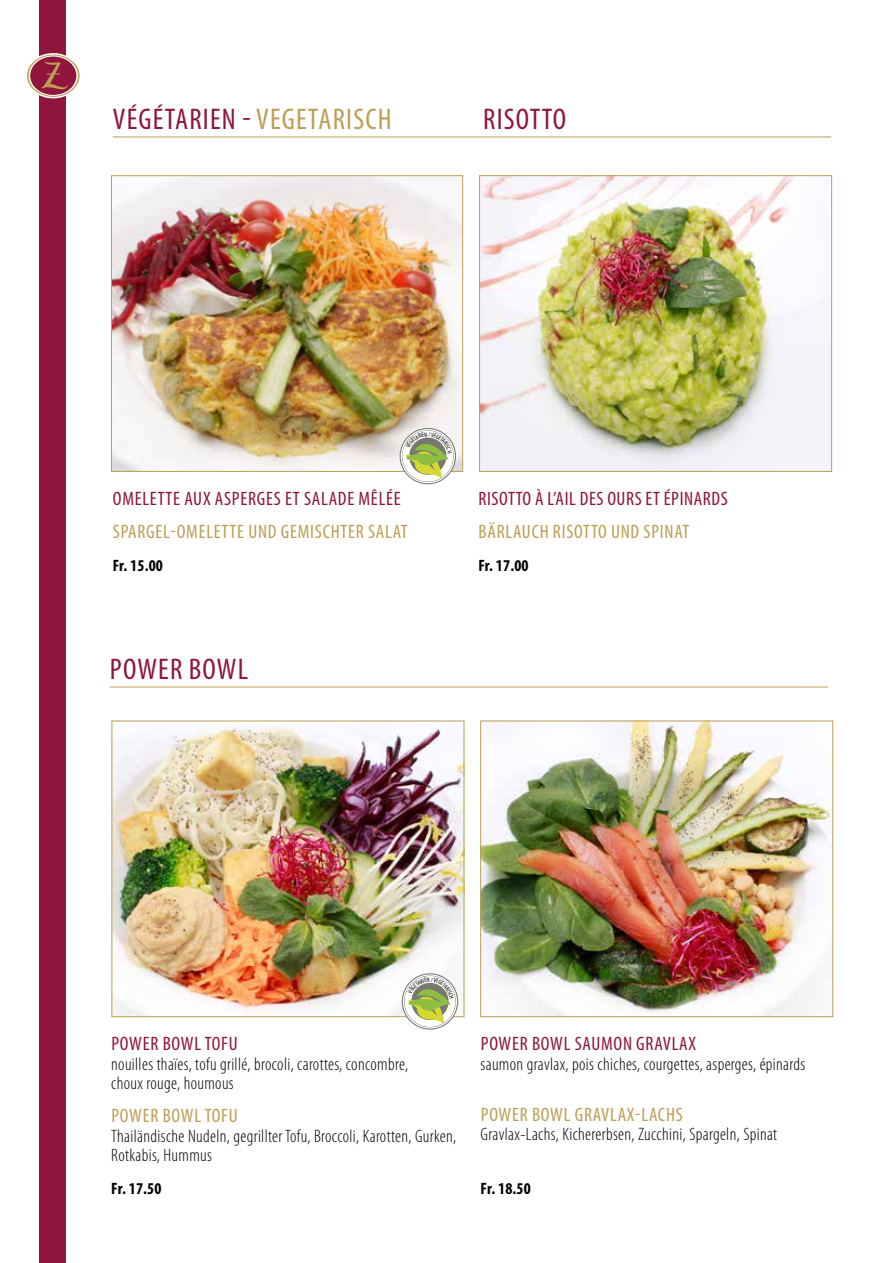
<style>
.page{position:relative;width:893px;height:1263px;background:#fff}
.page>*{position:absolute;margin:0;border:0;box-sizing:border-box;transform-origin:0 0}
.t1{font:condensed 30px "Myriad Pro";letter-spacing:.04em;color:#90143b}
.t2{font:condensed 19.5px "Myriad Pro";letter-spacing:.04em;color:#90143b}
.t3{font:condensed 19.5px "Myriad Pro";letter-spacing:.04em;color:#bd9e55}
.t4{font:300 condensed 18px/19.5px "Myriad Pro";letter-spacing:.02em;color:#000}
.t5{font:700 condensed 16.5px "Myriad Pro";letter-spacing:.01em;color:#000}
.s1{color:#bd9e55}
</style>
<div class="page">
<div style="left:40px;top:0;width:26px;height:1263px;background:#90143b"></div>
<svg style="left:27px;top:52px;width:53px;height:48px"></svg>
<hr style="left:113px;top:137px;width:718px;height:1px;background:#bd9e55">
<img style="left:113px;top:177px;width:348px;height:293px">
<div style="left:111px;top:175px;width:352px;height:297px;border:1px solid #bd9e55"></div>
<svg style="left:400px;top:428px;width:56px;height:56px"></svg>
<svg style="left:401px;top:429px;width:54px;height:54px"></svg>
<svg style="left:402px;top:431px;width:51px;height:51px"></svg>
<img style="left:482px;top:723px;width:349px;height:292px">
<div style="left:480px;top:721px;width:353px;height:296px;border:1px solid #bd9e55"></div>
<img style="left:114px;top:723px;width:348px;height:292px">
<hr style="left:110px;top:687px;width:718px;height:1px;background:#bd9e55">
<img style="left:481px;top:177px;width:349px;height:293px">
<div style="left:479px;top:175px;width:353px;height:297px;border:1px solid #bd9e55"></div>
<svg style="left:402px;top:973px;width:56px;height:57px"></svg>
<svg style="left:403px;top:974px;width:54px;height:54px"></svg>
<svg style="left:404px;top:976px;width:51px;height:51px"></svg>
<svg style="left:406px;top:432px;width:46px;height:48px"></svg>
<svg style="left:408px;top:977px;width:46px;height:48px"></svg>
<h1 class="t1" style="left:113px;top:101px;width:280px">VÉGÉTARIEN - <span class="s1">VEGETARISCH</span></h1>
<h1 class="t1" style="left:483px;top:101px;width:84px">RISOTTO</h1>
<p class="t2" style="left:113px;top:486px;width:289px">OMELETTE AUX ASPERGES ET SALADE MÊLÉE</p>
<p class="t3" style="left:113px;top:519px;width:296px">SPARGEL-OMELETTE UND GEMISCHTER SALAT</p>
<p class="t5" style="left:113px;top:555px;width:52px">Fr. 15.00</p>
<h1 class="t1" style="left:110px;top:651px;width:140px">POWER BOWL</h1>
<p class="t2" style="left:479px;top:486px;width:251px">RISOTTO À L’AIL DES OURS ET ÉPINARDS</p>
<p class="t3" style="left:479px;top:519px;width:212px">BÄRLAUCH RISOTTO UND SPINAT</p>
<p class="t5" style="left:478px;top:555px;width:52px">Fr. 17.00</p>
<p class="t2" style="left:111px;top:1032px;width:128px">POWER BOWL TOFU</p>
<p class="t4" style="left:111px;top:1054px;width:298px">nouilles thaïes, tofu grillé, brocoli, carottes, concombre, choux rouge, houmous</p>
<p class="t3" style="left:111px;top:1104px;width:128px">POWER BOWL TOFU</p>
<p class="t4" style="left:111px;top:1126px;width:347px">Thailändische Nudeln, gegrillter Tofu, Broccoli, Karotten, Gurken,<br>Rotkabis, Hummus</p>
<p class="t5" style="left:111px;top:1178px;width:52px">Fr. 17.50</p>
<p class="t2" style="left:481px;top:1032px;width:217px">POWER BOWL SAUMON GRAVLAX</p>
<p class="t4" style="left:481px;top:1054px;width:326px">saumon gravlax, pois chiches, courgettes, asperges, épinards</p>
<p class="t3" style="left:481px;top:1102px;width:204px">POWER BOWL GRAVLAX-LACHS</p>
<p class="t4" style="left:481px;top:1125px;width:298px">Gravlax-Lachs, Kichererbsen, Zucchini, Spargeln, Spinat</p>
<p class="t5" style="left:481px;top:1178px;width:52px">Fr. 18.50</p>
</div>
